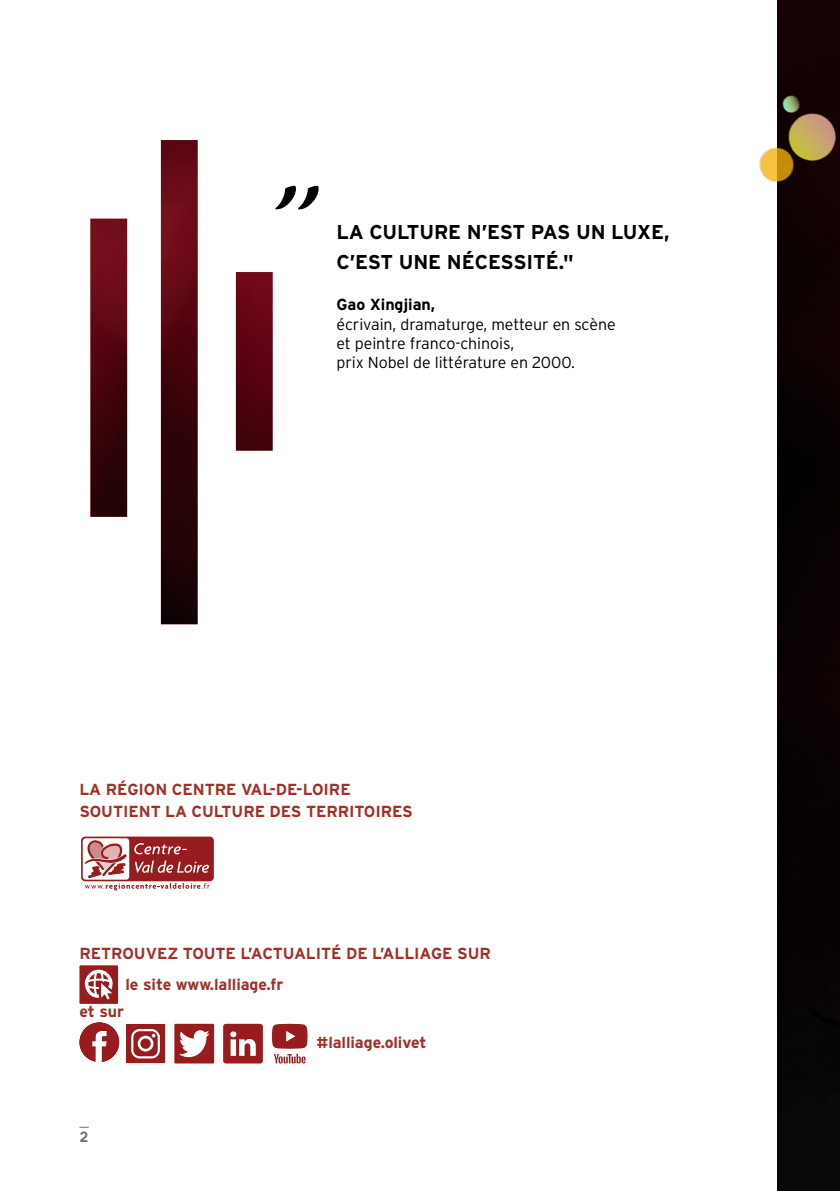
<style>
.page{position:relative;width:840px;height:1191px;background:#fff}
.page>*{position:absolute;margin:0;border:0;box-sizing:border-box;transform-origin:0 0}
.t1{font:174px "Gabrielle";color:#000}
.Article_Texte{font:700 20px "Interstate";letter-spacing:-.005em;color:#000}
.t2{font:700 16px/22px "Interstate";letter-spacing:-.005em;color:#a13029}
.Article_Texte-2{font:300 16px/19.2px "Interstate";letter-spacing:-.005em;color:#000}
.t3{font:14px "Geometos";color:#706f6f}
.s1{font-weight:700}
</style>
<div class="page">
<div style="left:777px;top:0;width:62px;height:1191px;background:#080203"></div>
<div style="left:81px;top:836px;width:133px;height:45px;background:#971c1f;border-radius:4px"></div>
<div style="left:83px;top:838px;width:46px;height:41px;background:#fff;border-radius:3px"></div>
<svg style="left:84px;top:840px;width:125px;height:50px"></svg>
<svg style="left:79px;top:965px;width:39px;height:39px"></svg>
<svg style="left:79px;top:1022px;width:40px;height:40px"></svg>
<svg style="left:126px;top:1024px;width:39px;height:39px;background:#ae4c4d"></svg>
<svg style="left:174px;top:1023px;width:40px;height:40px"></svg>
<svg style="left:223px;top:1023px;width:40px;height:40px"></svg>
<svg style="left:272px;top:1023px;width:35px;height:40px"></svg>
<img style="left:90px;top:140px;width:182px;height:484px">
<img style="left:759px;top:24px;width:80px;height:235px">
<p class="t1" style="left:266px;top:143px;width:43px">"</p>
<p class="Article_Texte" style="left:336px;top:221px;width:334px">LA CULTURE N’EST PAS UN LUXE,</p>
<p class="Article_Texte" style="left:336px;top:250px;width:238px">C’EST UNE NÉCESSITÉ."</p>
<p class="Article_Texte-2" style="left:336px;top:295px;width:280px"><span class="s1">Gao Xingjian,<br></span>écrivain, dramaturge, metteur en scène et peintre franco-chinois,<br>prix Nobel de littérature en 2000.</p>
<p class="t2" style="left:79px;top:778px;width:334px">LA RÉGION CENTRE VAL-DE-LOIRE<br>SOUTIENT LA CULTURE DES TERRITOIRES</p>
<p class="t2" style="left:79px;top:942px;width:412px">RETROUVEZ TOUTE L’ACTUALITÉ DE L’ALLIAGE SUR</p>
<p class="t2" style="left:125px;top:973px;width:159px">le site www.lalliage.fr</p>
<p class="t2" style="left:79px;top:1000px;width:46px">et sur</p>
<p class="t2" style="left:316px;top:1031px;width:111px">#lalliage.olivet</p>
<p class="t3" style="left:79px;top:1129px;width:10px">2</p>
</div>
